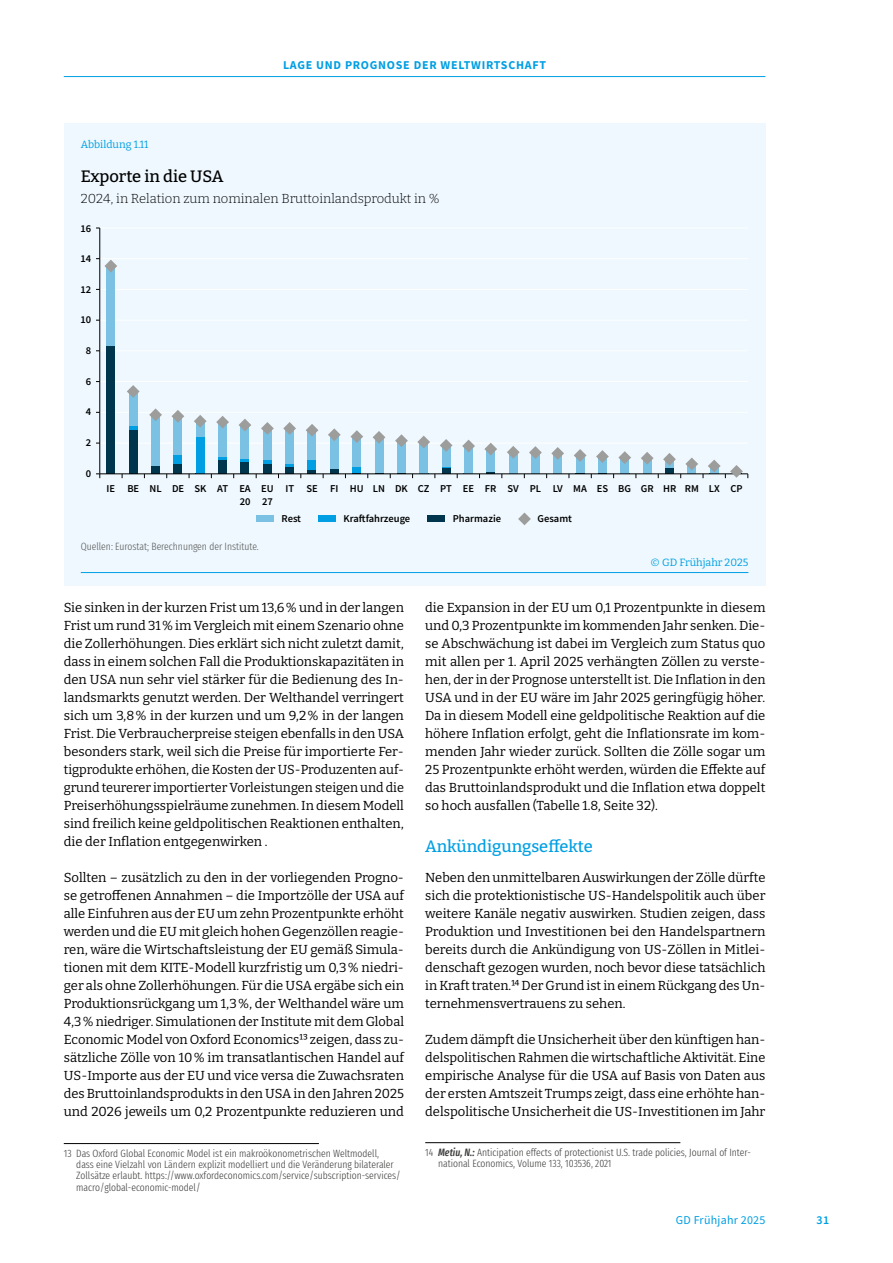
<style>
.page{position:relative;width:893px;height:1263px;background:#fff}
.page>*{position:absolute;margin:0;border:0;box-sizing:border-box;transform-origin:0 0}
.t1{font:500 16.5px "Bitter";color:#009fe3}
.t2{font:500 16.5px "Bitter";color:#000}
.t3{font:13.05px/18px "Bitter";color:#000;text-align:justify}
.t4{font:300 13.05px "Bitter";color:#000}
.t5{font:700 12px "Source Sans Pro";letter-spacing:.06em;color:#009fe3}
.t6{font:12px "Source Sans Pro";letter-spacing:.02em;color:#009fe3}
.t7{font:600 12px "Source Sans Pro";color:#009fe3}
.t8{font:300 extra-condensed 10.5px/11.2px "Fira Sans";color:#3c3c3b}
.t9{font:600 10.5px/12.6px "Source Sans Pro";color:#000;text-align:right}
.t10{font:300 extra-condensed 10.5px "Fira Sans";color:#575756}
.t11{font:10.5px "Bitter";color:#009fe3}
.s1{font-weight:500;font-style:italic}
</style>
<div class="page">
<div style="left:64px;top:123px;width:701px;height:463px;background:#eef8fe"></div>
<hr style="left:100px;top:443px;width:648px;height:1px;background:#fff">
<hr style="left:100px;top:412px;width:648px;height:1px;background:#fff">
<hr style="left:100px;top:381px;width:648px;height:1px;background:#fff">
<hr style="left:100px;top:350px;width:648px;height:1px;background:#fff">
<hr style="left:100px;top:320px;width:648px;height:1px;background:#fff">
<hr style="left:100px;top:289px;width:648px;height:1px;background:#fff">
<hr style="left:100px;top:258px;width:648px;height:1px;background:#fff">
<hr style="left:100px;top:228px;width:648px;height:1px;background:#fff">
<div style="left:129px;top:430px;width:9px;height:44px;background:#00354e"></div>
<div style="left:106px;top:346px;width:9px;height:128px;background:#00354e"></div>
<svg style="left:129px;top:426px;width:9px;height:4px"></svg>
<div style="left:129px;top:391px;width:9px;height:35px;background:#7ac1e3"></div>
<div style="left:106px;top:266px;width:9px;height:80px;background:#7ac1e3"></div>
<hr style="left:99px;top:228px;width:1px;height:246px;background:#000">
<hr style="left:100px;top:473px;width:648px;height:1px;background:#000">
<svg style="left:96px;top:258px;width:21px;height:14px"></svg>
<svg style="left:127px;top:385px;width:13px;height:13px"></svg>
<svg style="left:144px;top:408px;width:604px;height:70px"></svg>
<div style="left:256px;top:516px;width:17px;height:6px;background:#7ac1e3"></div>
<div style="left:318px;top:516px;width:17px;height:6px;background:#009fe3"></div>
<div style="left:427px;top:516px;width:17px;height:6px;background:#00354e"></div>
<svg style="left:518px;top:512px;width:13px;height:13px"></svg>
<hr style="left:81px;top:572px;width:667px;height:1px;background:#009fe3">
<hr style="left:64px;top:76px;width:701px;height:1px;background:#009fe3">
<hr style="left:64px;top:1143px;width:255px;height:1px;background:#000">
<hr style="left:425px;top:1142px;width:255px;height:1px;background:#000">
<p class="t5" style="left:283px;top:56px;width:265px">LAGE UND PROGNOSE DER WELTWIRTSCHAFT</p>
<p class="t11" style="left:81px;top:138px;width:69px">Abbildung 1.11</p>
<p class="t2" style="left:81px;top:166px;width:144px">Exporte in die USA</p>
<p class="t4" style="left:81px;top:190px;width:360px">2024, in Relation zum nominalen Bruttoinlandsprodukt in %</p>
<p class="t9" style="left:80px;top:222px;width:12px">16</p>
<p class="t9" style="left:80px;top:252px;width:12px">14</p>
<p class="t9" style="left:80px;top:283px;width:12px">12</p>
<p class="t9" style="left:80px;top:314px;width:12px">10</p>
<p class="t9" style="left:86px;top:344px;width:7px">8</p>
<p class="t9" style="left:86px;top:375px;width:7px">6</p>
<p class="t9" style="left:86px;top:405px;width:7px">4</p>
<p class="t9" style="left:86px;top:436px;width:7px">2</p>
<p class="t9" style="left:86px;top:467px;width:7px">0</p>
<p class="t9" style="left:107px;top:482px;width:146px">IE BE NL DE SK AT EA<br>20</p>
<p class="t9" style="left:261px;top:482px;width:14px;text-align:left">EU<br>27</p>
<p class="t9" style="left:285px;top:482px;width:459px">IT SE FI HU LN DK CZ PT EE FR SV PL LV MA ES BG GR HR RM LX CP</p>
<p class="t9" style="left:282px;top:512px;width:21px">Rest</p>
<p class="t9" style="left:344px;top:512px;width:68px">Kraftfahrzeuge</p>
<p class="t9" style="left:453px;top:512px;width:50px">Pharmazie</p>
<p class="t9" style="left:537px;top:512px;width:36px">Gesamt</p>
<p class="t10" style="left:81px;top:539px;width:180px">Quellen: Eurostat; Berechnungen der Institute.</p>
<p class="t3" style="left:64px;top:598px;width:342px">Sie sinken in der kurzen Frist um 13,6 % und in der langen Frist um rund 31 % im Vergleich mit einem Szenario ohne die Zollerhöhungen. Dies erklärt sich nicht zuletzt damit, dass in einem solchen Fall die Produktionskapazitäten in den USA nun sehr viel stärker für die Bedienung des In&shy;landsmarkts genutzt werden. Der Welthandel verringert sich um 3,8 % in der kurzen und um 9,2 % in der langen Frist. Die Verbraucherpreise steigen ebenfalls in den USA besonders stark, weil sich die Preise für importierte Fer&shy;tigprodukte erhöhen, die Kosten der US-Produzenten auf&shy;grund teurerer importierter Vorleistungen steigen und die Preiserhöhungsspielräume zunehmen. In diesem Modell sind freilich keine geldpolitischen Reaktionen enthalten, die der Inflation entgegenwirken .</p>
<p class="t3" style="left:64px;top:868px;width:342px">Sollten – zusätzlich zu den in der vorliegenden Progno&shy;se getroffenen Annahmen – die Importzölle der USA auf alle Einfuhren aus der EU um zehn Prozentpunkte erhöht werden und die EU mit gleich hohen Gegenzöllen reagie&shy;ren, wäre die Wirtschaftsleistung der EU gemäß Simula&shy;tionen mit dem KITE-Modell kurzfristig um 0,3 % niedri&shy;ger als ohne Zollerhöhungen. Für die USA ergäbe sich ein Produktionsrückgang um 1,3 %, der Welthandel wäre um 4,3 % niedriger. Simulationen der Institute mit dem Global Economic Model von Oxford Economics13 zeigen, dass zu&shy;sätzliche Zölle von 10 % im transatlantischen Handel auf US-Importe aus der EU und vice versa die Zuwachsraten des Bruttoinlandsprodukts in den USA in den Jahren 2025 und 2026 jeweils um 0,2 Prozentpunkte reduzieren und</p>
<p class="t8" style="left:76px;top:1147px;width:326px;text-indent:-13px">13 Das Oxford Global Economic Model ist ein makroökonometrischen Weltmodell,<br>dass eine Vielzahl von Ländern explizit modelliert und die Veränderung bilateraler Zollsätze erlaubt. https://www.oxfordeconomics.com/service/subscription-services/ macro/global-economic-model/</p>
<p class="t11" style="left:651px;top:555px;width:99px">© GD Frühjahr 2025</p>
<p class="t3" style="left:425px;top:598px;width:342px">die Expansion in der EU um 0,1 Prozentpunkte in diesem und 0,3 Prozentpunkte im kommenden Jahr senken. Die&shy;se Abschwächung ist dabei im Vergleich zum Status quo mit allen per 1. April 2025 verhängten Zöllen zu verste&shy;hen, der in der Prognose unterstellt ist. Die Inflation in den USA und in der EU wäre im Jahr 2025 geringfügig höher.<br>Da in diesem Modell eine geldpolitische Reaktion auf die höhere Inflation erfolgt, geht die Inflationsrate im kom&shy;menden Jahr wieder zurück. Sollten die Zölle sogar um 25 Prozentpunkte erhöht werden, würden die Effekte auf das Bruttoinlandsprodukt und die Inflation etwa doppelt so hoch ausfallen (Tabelle 1.8, Seite 32).</p>
<p class="t1" style="left:425px;top:836px;width:169px">Ankündigungseffekte</p>
<p class="t3" style="left:425px;top:868px;width:342px">Neben den unmittelbaren Auswirkungen der Zölle dürfte sich die protektionistische US-Handelspolitik auch über weitere Kanäle negativ auswirken. Studien zeigen, dass Produktion und Investitionen bei den Handelspartnern bereits durch die Ankündigung von US-Zöllen in Mitlei&shy;denschaft gezogen wurden, noch bevor diese tatsächlich in Kraft traten.14 Der Grund ist in einem Rückgang des Un&shy;ternehmensvertrauens zu sehen.</p>
<p class="t3" style="left:425px;top:1030px;width:342px">Zudem dämpft die Unsicherheit über den künftigen han&shy;delspolitischen Rahmen die wirtschaftliche Aktivität. Eine empirische Analyse für die USA auf Basis von Daten aus der ersten Amtszeit Trumps zeigt, dass eine erhöhte han&shy;delspolitische Unsicherheit die US-Investitionen im Jahr</p>
<p class="t8" style="left:438px;top:1147px;width:314px;text-indent:-13px">14 <span class="s1">Metiu, N.:</span> Anticipation effects of protectionist U.S. trade policies, Journal of Inter&shy;national Economics, Volume 133, 103536, 2021</p>
<p class="t6" style="left:676px;top:1212px;width:91px">GD Frühjahr 2025</p>
<p class="t7" style="left:817px;top:1212px;width:14px">31</p>
</div>
